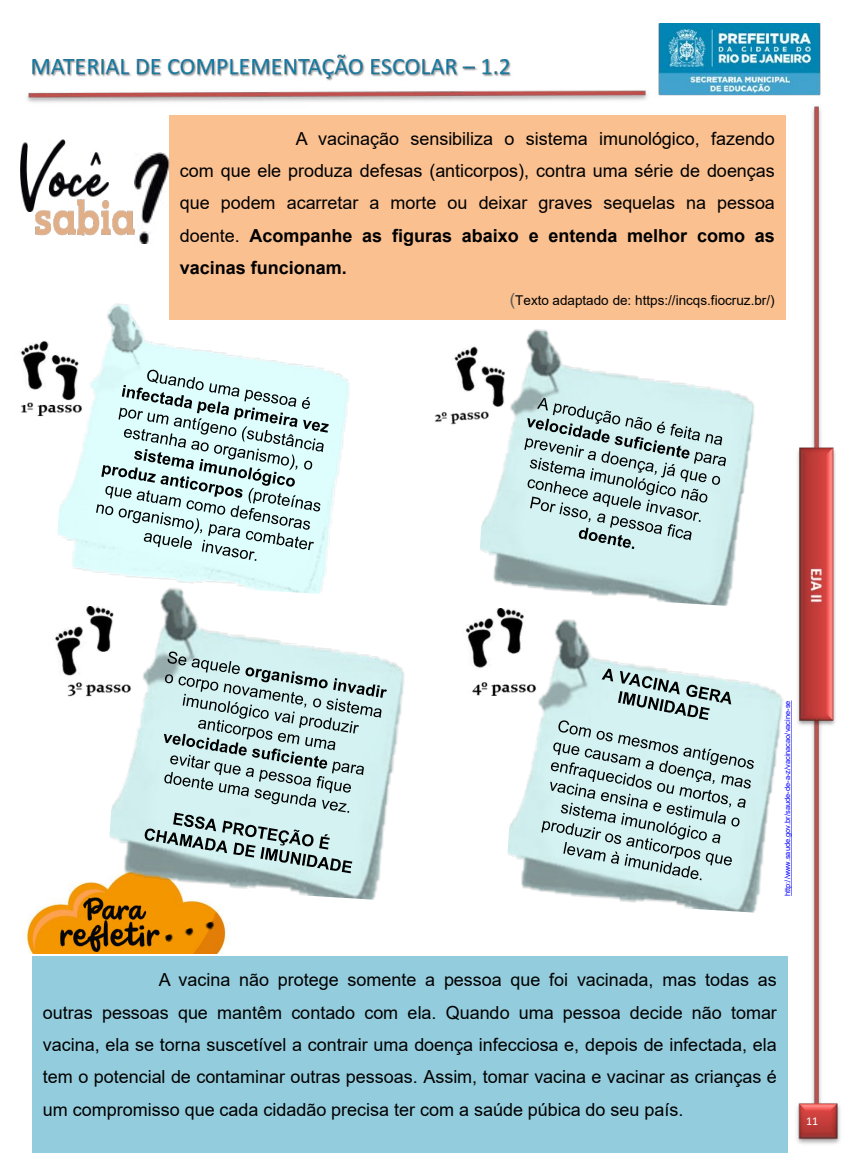
<style>
.page{position:relative;width:859px;height:1170px;background:#fff}
.page>*{position:absolute;margin:0;border:0;box-sizing:border-box;transform-origin:0 0}
.t1{font:18px/32.4px "Arial";color:#000;text-align:justify}
.t2{font:13.5px "Arial";color:#000}
.t3{font:12px "Calibri";color:#fff}
.t4{font:7.5px "Arial";color:#00f}
.s1{font-weight:700}
.s2{font-size:16.5px;color:#575756}
</style>
<div class="page">
<img style="left:20px;top:23px;width:820px;height:1123px">
<img style="left:21px;top:867px;width:209px;height:86px">
<img style="left:83px;top:897px;width:65px;height:23px">
<img style="left:55px;top:920px;width:104px;height:31px">
<img style="left:165px;top:920px;width:51px;height:22px">
<img style="left:505px;top:609px;width:284px;height:304px">
<img style="left:107px;top:577px;width:304px;height:323px">
<img style="left:477px;top:319px;width:284px;height:288px">
<img style="left:55px;top:293px;width:301px;height:302px">
<div style="left:169px;top:115px;width:616px;height:204px;background:#fac090"></div>
<img style="left:21px;top:140px;width:87px;height:72px">
<img style="left:134px;top:152px;width:35px;height:91px">
<img style="left:35px;top:199px;width:99px;height:36px">
<svg style="left:96px;top:369px;width:233px;height:192px;background:#bed8d8"></svg>
<svg style="left:524px;top:398px;width:202px;height:151px;background:#b6d0d0"></svg>
<svg style="left:144px;top:651px;width:243px;height:222px;background:#b5cece"></svg>
<svg style="left:541px;top:668px;width:213px;height:212px;background:#b7d1d1"></svg>
<svg style="left:791px;top:700px;width:1px;height:195px"></svg>
<img style="left:20px;top:340px;width:65px;height:86px">
<img style="left:411px;top:343px;width:107px;height:93px">
<img style="left:49px;top:606px;width:85px;height:100px">
<img style="left:451px;top:609px;width:108px;height:97px">
<div style="left:32px;top:956px;width:755px;height:196px;background:#93cddd"></div>
<p class="t1" style="left:180px;top:122px;width:596px;text-indent:116px">A vacinação sensibiliza o sistema imunológico, fazendo com que ele produza defesas (anticorpos), contra uma série de doenças que podem acarretar a morte ou deixar graves sequelas na pessoa doente. <span class="s1">Acompanhe as figuras abaixo e entenda melhor como as vacinas funcionam.</span></p>
<p class="t2" style="left:510px;top:290px;width:266px"><span class="s2">(</span>Texto adaptado de: https://incqs.fiocruz.br/)</p>
<p class="t4" style="left:782px;top:895px;width:197px;rotate:-90deg">http://www.saude.gov.br/saude-de-a-z/vacinacao/vacine-se</p>
<p class="t1" style="left:43px;top:963px;width:736px;text-indent:116px">A vacina não protege somente a pessoa que foi vacinada, mas todas as outras pessoas que mantêm contado com ela. Quando uma pessoa decide não tomar vacina, ela se torna suscetível a contrair uma doença infecciosa e, depois de infectada, ela tem o potencial de contaminar outras pessoas. Assim, tomar vacina e vacinar as crianças é um compromisso que cada cidadão precisa ter com a saúde púbica do seu país.</p>
<p class="t3" style="left:806px;top:1112px;width:14px">11</p>
</div>
